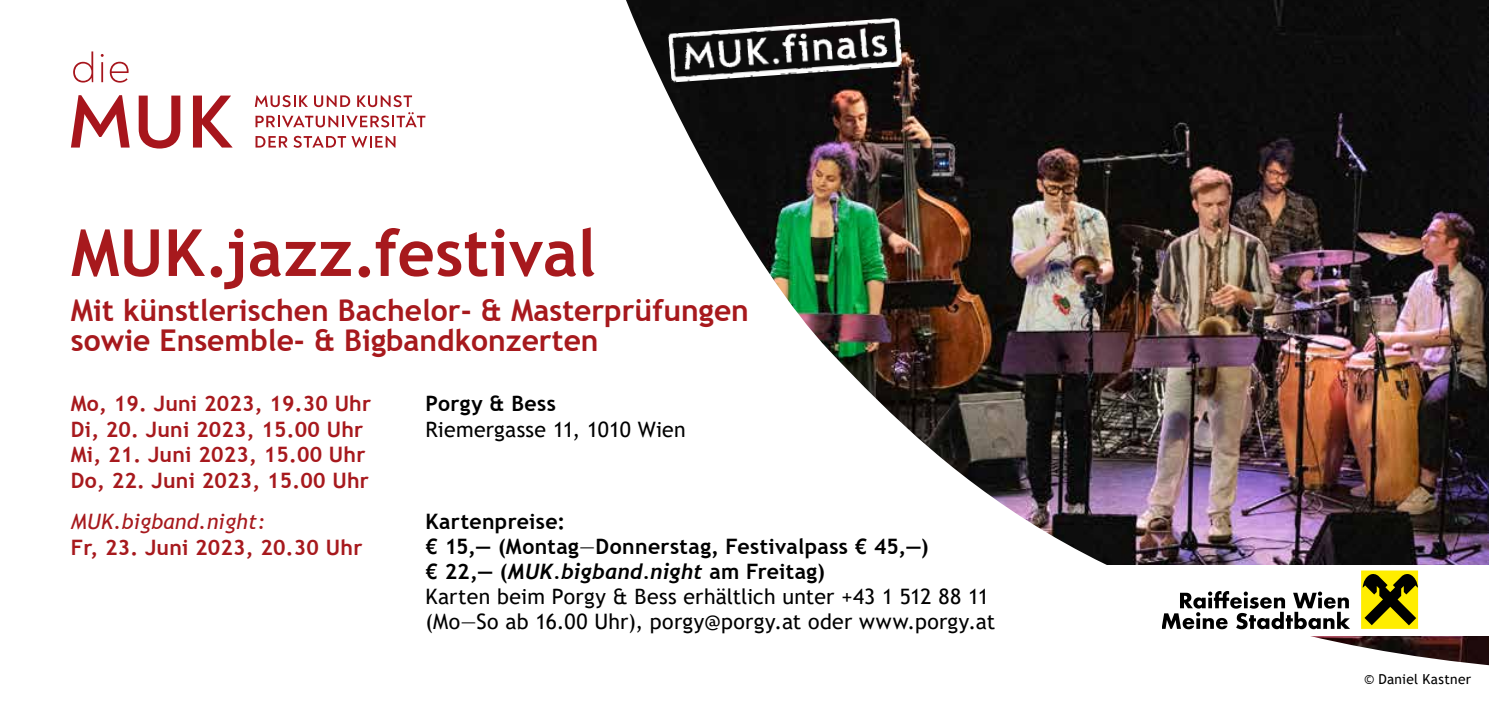
<style>
.page{position:relative;width:1489px;height:702px;background:#fff}
.page>*{position:absolute;margin:0;border:0;box-sizing:border-box;transform-origin:0 0}
.t1{font:700 65px "Trebuchet MS";letter-spacing:.005em;color:#a7191d}
.t2{font:700 30px/30px "Trebuchet MS";color:#a7191d}
.t3{font:21.25px/25px "Trebuchet MS";letter-spacing:.01em;color:#000}
.t4{font:700 21.25px/25.5px "Trebuchet MS";letter-spacing:.01em;color:#a7191d}
.t5{font:700 21.25px/25px "Trebuchet MS";letter-spacing:.015em;color:#000}
.t6{font:italic 700 21.25px "Trebuchet";letter-spacing:.015em;color:#000}
.t7{font:italic 21.25px "Trebuchet MS";letter-spacing:.01em;color:#a7191d}
.t8{font:13.75px "Trebuchet MS";letter-spacing:.02em;color:#000}
.s1{font-weight:400}
.s2{font-family:"Trebuchet";font-style:italic}
.s3{font-family:"Trebuchet MS";font-style:normal}
</style>
<div class="page">
<img style="left:71px;top:0;width:1417px;height:666px">
<svg style="left:255px;top:136px;width:32px;height:11px"></svg>
<svg style="left:293px;top:136px;width:102px;height:12px"></svg>
<svg style="left:71px;top:95px;width:59px;height:52px"></svg>
<svg style="left:139px;top:96px;width:41px;height:52px"></svg>
<svg style="left:193px;top:96px;width:39px;height:51px"></svg>
<svg style="left:73px;top:51px;width:20px;height:32px"></svg>
<hr style="left:101px;top:62px;width:2px;height:20px;background:#a7151c">
<svg style="left:110px;top:62px;width:19px;height:21px"></svg>
<svg style="left:255px;top:95px;width:170px;height:32px"></svg>
<div style="left:1093px;top:565px;width:395px;height:71px;background:#fff"></div>
<div style="left:1360px;top:570px;width:57px;height:59px;background:linear-gradient(to right,#ffed00,#ffed00)"></div>
<svg style="left:1362px;top:572px;width:55px;height:53px;background:#887e00"></svg>
<svg style="left:1162px;top:591px;width:187px;height:38px"></svg>
<img style="left:668px;top:18px;width:234px;height:64px">
<h1 class="t1" style="left:71px;top:212px;width:527px">MUK.jazz.festival</h1>
<h2 class="t2" style="left:71px;top:295px;width:679px">Mit künstlerischen Bachelor- &amp; Masterprüfungen sowie Ensemble- &amp; Bigbandkonzerten</h2>
<p class="t4" style="left:71px;top:391px;width:302px">Mo, 19. Juni 2023, 19.30 Uhr<br>Di, 20. Juni 2023, 15.00 Uhr<br>Mi, 21. Juni 2023, 15.00 Uhr<br>Do, 22. Juni 2023, 15.00 Uhr</p>
<p class="t7" style="left:71px;top:508px;width:196px">MUK.bigband.night:</p>
<p class="t4" style="left:71px;top:534px;width:293px">Fr, 23. Juni 2023, 20.30 Uhr</p>
<p class="t5" style="left:425px;top:391px;width:132px">Porgy &amp; Bess</p>
<p class="t3" style="left:425px;top:416px;width:262px">Riemergasse 11, 1010 Wien</p>
<p class="t5" style="left:425px;top:509px;width:504px">Kartenpreise:<br>€ 15,— (Montag<span class="s1">—</span>Donnerstag<span class="s2">,</span> Festivalpass € 45,—)</p>
<p class="t6" style="left:425px;top:558px;width:401px"><span class="s3">€ 22,— (</span>MUK.bigband.night <span class="s3">am Freitag)</span></p>
<p class="t3" style="left:425px;top:583px;width:571px">Karten beim Porgy &amp; Bess erhältlich unter +43 1 512 88 11 (Mo—So ab 16.00 Uhr), porgy@porgy.at oder www.porgy.at</p>
<p class="t8" style="left:1363px;top:670px;width:109px">© Daniel Kastner</p>
</div>
